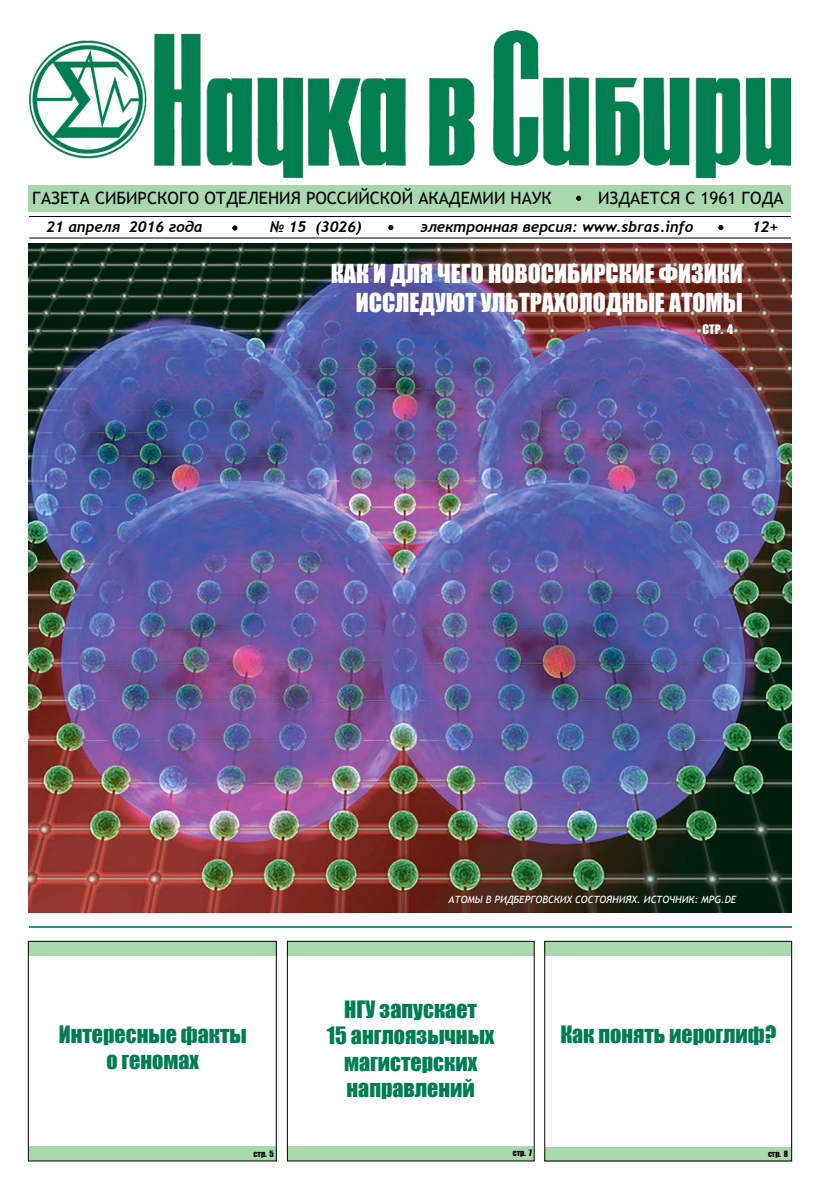
<style>
.page{position:relative;width:820px;height:1191px;background:#fff}
.page>*{position:absolute;margin:0;border:0;box-sizing:border-box;transform-origin:0 0}
.t1{font:24px/28.8px "Impact";color:#fff;text-align:right}
.t2{font:22px/26.4px "Impact";color:#007e51;text-align:center}
.t3{font:17px "Trebuchet MS";color:#000}
.t4{font:italic 700 15px "Trebuchet";color:#000}
.t5{font:12px "Impact";color:#fff}
.t6{font:italic 10px "Trebuchet MS";color:#fff}
.t7{font:8px "Impact";color:#000}
</style>
<div class="page">
<div style="left:28px;top:185px;width:762px;height:26px;background:#a8d9ad"></div>
<div style="left:287px;top:1146px;width:246px;height:14px;background:#a8d9ad"></div>
<div style="left:545px;top:1147px;width:245px;height:14px;background:#a8d9ad"></div>
<div style="left:544px;top:941px;width:246px;height:14px;background:#a8d9ad"></div>
<div style="left:28px;top:941px;width:248px;height:14px;background:#a8d9ad"></div>
<div style="left:29px;top:1146px;width:247px;height:14px;background:#a8d9ad"></div>
<div style="left:287px;top:941px;width:247px;height:14px;background:#a8d9ad"></div>
<hr style="left:29px;top:216px;width:761px;height:1px;background:#000">
<hr style="left:29px;top:237px;width:761px;height:1px;background:#000">
<svg style="left:576px;top:196px;width:4px;height:5px"></svg>
<img style="left:29px;top:30px;width:761px;height:147px">
<svg style="left:388px;top:225px;width:5px;height:5px"></svg>
<svg style="left:232px;top:226px;width:5px;height:4px"></svg>
<svg style="left:718px;top:225px;width:5px;height:5px"></svg>
<hr style="left:29px;top:926px;width:762px;height:1px;background:#007e51">
<img style="left:28px;top:244px;width:763px;height:668px">
<div style="left:28px;top:941px;width:248px;height:220px;border:1px solid #000"></div>
<div style="left:287px;top:941px;width:247px;height:220px;border:1px solid #000"></div>
<p class="t3" style="left:32px;top:187px;width:521px">ГАЗЕТА СИБИРСКОГО ОТДЕЛЕНИЯ РОССИЙСКОЙ АКАДЕМИИ НАУК</p>
<p class="t3" style="left:598px;top:187px;width:187px">ИЗДАЕТСЯ С 1961 ГОДА</p>
<p class="t4" style="left:46px;top:217px;width:157px">21 апреля 2016 года</p>
<p class="t4" style="left:270px;top:217px;width:93px">№ 15 (3026)</p>
<p class="t4" style="left:420px;top:217px;width:274px">электронная версия: www.sbras.info</p>
<p class="t4" style="left:751px;top:217px;width:28px">12+</p>
<p class="t1" style="left:331px;top:259px;width:413px">КАК И ДЛЯ ЧЕГО НОВОСИБИРСКИЕ ФИЗИКИ<br>ИССЛЕДУЮТ УЛЬТРАХОЛОДНЫЕ АТОМЫ</p>
<p class="t5" style="left:702px;top:320px;width:32px">СТР. 4</p>
<p class="t2" style="left:59px;top:1020px;width:189px">Интересные факты о геномах</p>
<p class="t6" style="left:448px;top:893px;width:289px">АТОМЫ В РИДБЕРГОВСКИХ СОСТОЯНИЯХ. ИСТОЧНИК: MPG.DE</p>
<p class="t2" style="left:327px;top:995px;width:169px">НГУ запускает<br>15 англоязычных магистерских направлений</p>
<p class="t2" style="left:560px;top:1020px;width:217px">Как понять иероглиф?</p>
<p class="t7" style="left:253px;top:1147px;width:22px">стр. 5</p>
<p class="t7" style="left:512px;top:1146px;width:20px">стр. 7</p>
<p class="t7" style="left:767px;top:1147px;width:22px">стр. 8</p>
</div>
